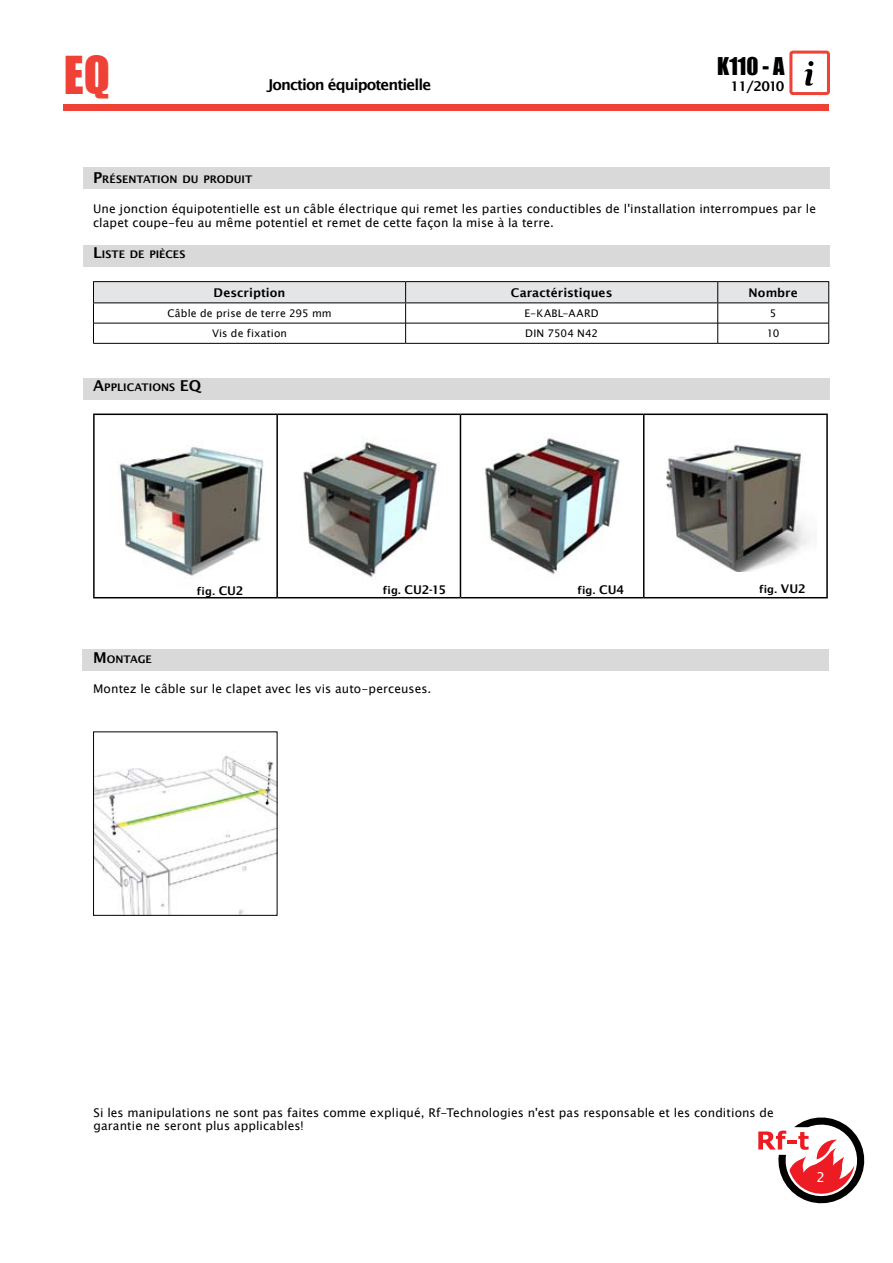
<style>
.page{position:relative;width:893px;height:1263px;background:#fff}
.page>*{position:absolute;margin:0;border:0;box-sizing:border-box;transform-origin:0 0}
.t1{font:48px "Impact";color:#ef4135}
.t2{font:22.5px "Impact";color:#000}
.t3{font:600 15px "Lucida Sans";letter-spacing:-.06em;color:#000}
.t4{font:600 13.5px "Lucida Sans";letter-spacing:-.075em;color:#000}
.t5{font:13.5px "Lucida Sans";color:#fff}
.t6{font:12px/13.5px "Lucida Sans Unicode";letter-spacing:.01em;color:#000}
.t7{font:600 12px "Lucida Sans";letter-spacing:.005em;color:#000}
.t8{font:10.5px "Lucida Sans Unicode";letter-spacing:.015em;color:#000}
.t9{font:600 10.5px "Lucida Sans";letter-spacing:.005em;color:#000}
.t10{font:600 10.5px "Lucida Sans";letter-spacing:.02em;color:#000}
.s1{font-size:15px}
.s2{font-size:12px}
.s3{font-size:10.5px}
</style>
<div class="page">
<div style="left:64px;top:104px;width:765px;height:7px;background:#ef4135"></div>
<svg style="left:804px;top:61px;width:9px;height:25px"></svg>
<div style="left:789px;top:51px;width:41px;height:44px;border:3px solid #ef4135;border-radius:2px"></div>
<svg style="left:758px;top:1117px;width:107px;height:87px"></svg>
<div style="left:83px;top:650px;width:746px;height:21px;background:#d9d9d9"></div>
<div style="left:83px;top:378px;width:746px;height:21px;background:#d9d9d9"></div>
<div style="left:83px;top:167px;width:746px;height:21px;background:#d9d9d9"></div>
<div style="left:83px;top:245px;width:746px;height:22px;background:#d9d9d9"></div>
<hr style="left:93px;top:343px;width:313px;height:1px;background:#000">
<hr style="left:406px;top:343px;width:312px;height:1px;background:#000">
<hr style="left:718px;top:343px;width:111px;height:1px;background:#000">
<hr style="left:93px;top:281px;width:313px;height:1px;background:#000">
<hr style="left:406px;top:281px;width:312px;height:1px;background:#000">
<hr style="left:718px;top:281px;width:111px;height:1px;background:#000">
<svg style="left:93px;top:282px;width:736px;height:61px"></svg>
<hr style="left:93px;top:302px;width:313px;height:1px;background:#000">
<hr style="left:406px;top:302px;width:312px;height:1px;background:#000">
<hr style="left:718px;top:302px;width:111px;height:1px;background:#000">
<hr style="left:93px;top:414px;width:184px;height:1px;background:#000">
<hr style="left:93px;top:415px;width:2px;height:182px;background:#000">
<hr style="left:277px;top:414px;width:183px;height:1px;background:#000">
<hr style="left:276px;top:415px;width:2px;height:182px;background:#000">
<hr style="left:460px;top:414px;width:184px;height:1px;background:#000">
<hr style="left:460px;top:415px;width:1px;height:182px;background:#000">
<hr style="left:644px;top:414px;width:184px;height:1px;background:#000">
<hr style="left:643px;top:415px;width:1px;height:182px;background:#000">
<hr style="left:826px;top:415px;width:2px;height:182px;background:#000">
<hr style="left:93px;top:597px;width:184px;height:1px;background:#000">
<hr style="left:277px;top:597px;width:183px;height:1px;background:#000">
<hr style="left:460px;top:597px;width:184px;height:1px;background:#000">
<hr style="left:644px;top:597px;width:184px;height:1px;background:#000">
<img style="left:118px;top:446px;width:146px;height:130px">
<img style="left:666px;top:444px;width:143px;height:127px">
<img style="left:482px;top:437px;width:138px;height:138px">
<img style="left:303px;top:442px;width:136px;height:136px">
<img style="left:95px;top:755px;width:180px;height:159px">
<div style="left:93px;top:731px;width:184px;height:185px;border:1px solid #000"></div>
<h1 class="t1" style="left:64px;top:38px;width:48px">EQ</h1>
<p class="t3" style="left:267px;top:76px;width:166px">Jonction équipotentielle</p>
<h2 class="t2" style="left:717px;top:49px;width:69px">K110 - A</h2>
<p class="t4" style="left:730px;top:79px;width:56px">11/2010</p>
<p class="t9" style="left:93px;top:173px;width:161px"><span class="s1">P</span>RÉSENTATION DU PRODUIT</p>
<p class="t6" style="left:93px;top:202px;width:724px">Une jonction équipotentielle est un câble électrique qui remet les parties conductibles de l'installation interrompues par le clapet coupe-feu au même potentiel et remet de cette façon la mise à la terre.</p>
<p class="t9" style="left:93px;top:248px;width:94px"><span class="s1">L</span>ISTE DE PIÈCES</p>
<p class="t7" style="left:214px;top:286px;width:73px">Description</p>
<p class="t7" style="left:511px;top:286px;width:103px">Caractéristiques</p>
<p class="t7" style="left:748px;top:286px;width:51px">Nombre</p>
<p class="t8" style="left:167px;top:305px;width:166px">Câble de prise de terre 295 mm</p>
<p class="t8" style="left:525px;top:305px;width:76px">E-KABL-AARD</p>
<p class="t8" style="left:770px;top:305px;width:8px">5</p>
<p class="t8" style="left:212px;top:325px;width:77px">Vis de fixation</p>
<p class="t8" style="left:525px;top:325px;width:74px">DIN 7504 N42</p>
<p class="t8" style="left:767px;top:325px;width:14px">10</p>
<p class="t9" style="left:93px;top:381px;width:110px"><span class="s1">A</span>PPLICATIONS <span class="s1">EQ</span></p>
<p class="t10" style="left:197px;top:585px;width:48px">fig. <span class="s2">CU2</span></p>
<p class="t7" style="left:383px;top:583px;width:65px"><span class="s3">fig.</span> CU2-15</p>
<p class="t10" style="left:577px;top:584px;width:48px">fig. <span class="s2">CU4</span></p>
<p class="t10" style="left:759px;top:583px;width:48px">fig. <span class="s2">VU2</span></p>
<p class="t9" style="left:93px;top:653px;width:60px"><span class="s1">M</span>ONTAGE</p>
<p class="t6" style="left:93px;top:682px;width:340px">Montez le câble sur le clapet avec les vis auto-perceuses.</p>
<p class="t6" style="left:94px;top:1105px;width:682px">Si les manipulations ne sont pas faites comme expliqué, Rf-Technologies n'est pas responsable et les conditions de garantie ne seront plus applicables!</p>
<p class="t5" style="left:816px;top:1169px;width:10px">2</p>
</div>
